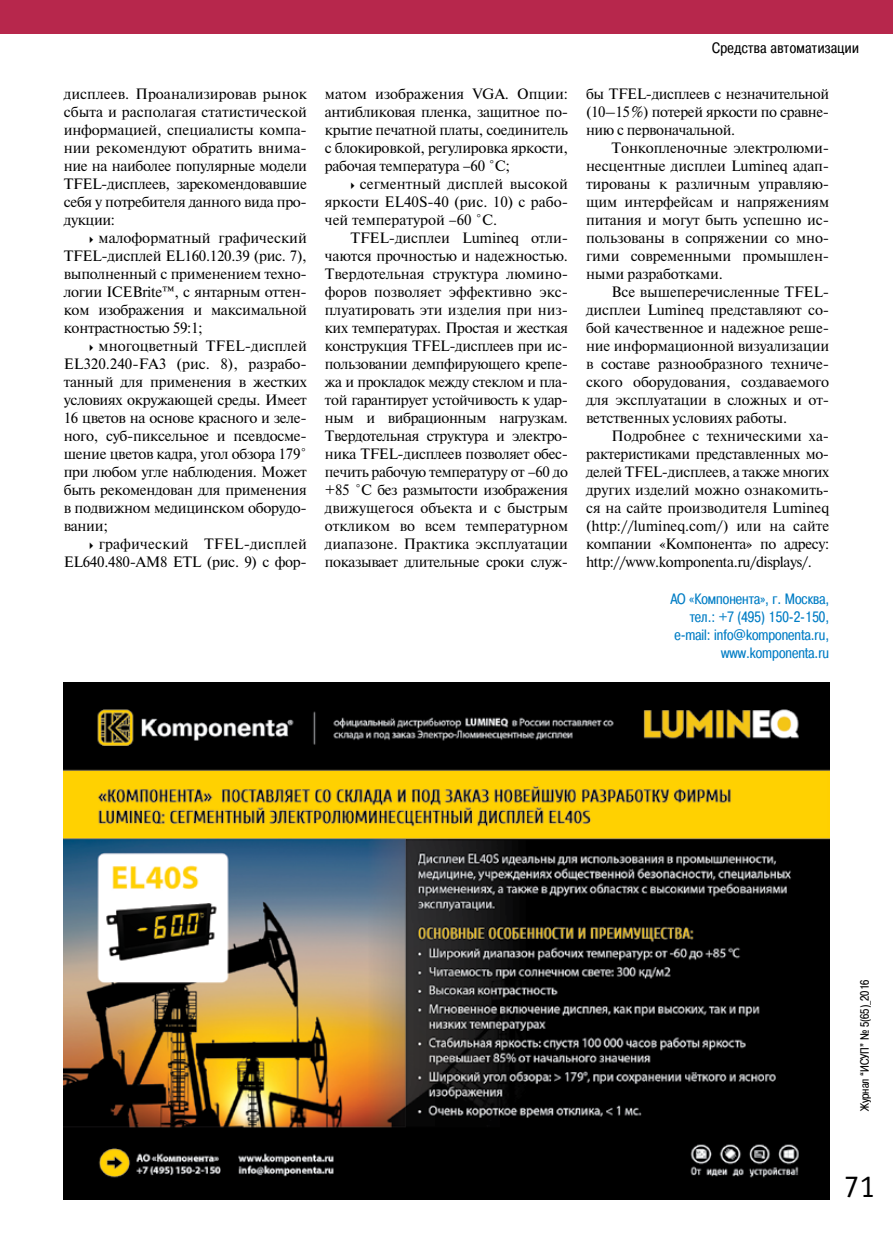
<style>
.page{position:relative;width:893px;height:1234px;background:#fff}
.page>*{position:absolute;margin:0;border:0;box-sizing:border-box;transform-origin:0 0}
.t1{font:31.5px "Officina Serif C";color:#000}
.t2{font:15px/18px "Newton";letter-spacing:-.02em;color:#000;text-align:justify}
.t3{font:15px/18px "Pragmatica Cond C";color:#007dc5;text-align:right}
.t4{font:15px/18px "Newton";letter-spacing:.01em;color:#000;text-align:right}
.t5{font:15px "Pragmatica Cond C";letter-spacing:.03em;color:#000}
.t6{font:12px "Pragmatica Cond C";color:#000}
</style>
<div class="page">
<div style="left:0;top:0;width:893px;height:34px;background:#b7274c"></div>
<img style="left:64px;top:682px;width:765px;height:516px">
<p class="t2" style="left:64px;top:84px;width:245px">дисплеев. Проанализировав рынок сбыта и располагая статистической информацией, специалисты компа&shy;нии рекомендуют обратить внима&shy;ние на наиболее популярные модели TFEL-дисплеев, зарекомендовавшие себя у потребителя данного вида про&shy;дукции:</p>
<p class="t2" style="left:64px;top:228px;width:245px;text-indent:35px">малоформатный графический TFEL-дисплей EL160.120.39 (рис. 7), выполненный с применением техно&shy;логии ICEBrite™, с янтарным оттен&shy;ком изображения и максимальной контрастностью 59:1;</p>
<p class="t2" style="left:64px;top:336px;width:245px;text-indent:35px">многоцветный TFEL-дисплей EL320.240-FA3 (рис. 8), разрабо&shy;танный для применения в жестких условиях окружающей среды. Имеет 16 цветов на основе красного и зеле&shy;ного, суб-пиксельное и псевдосме&shy;шение цветов кадра, угол обзора 179˚ при любом угле наблюдения. Может быть рекомендован для применения в подвижном медицинском оборудо&shy;вании;</p>
<p class="t4" style="left:64px;top:534px;width:245px">графический TFEL-дисплей<br>EL640.480-AM8 ETL (рис. 9) с фор-</p>
<p class="t2" style="left:325px;top:84px;width:245px">матом изображения VGA. Опции: антибликовая пленка, защитное по&shy;крытие печатной платы, соединитель с блокировкой, регулировка яркости, рабочая температура –60 ˚C;</p>
<p class="t2" style="left:325px;top:174px;width:245px;text-indent:35px">сегментный дисплей высокой яркости EL40S‑40 (рис. 10) с рабо&shy;чей температурой –60 ˚C.</p>
<p class="t2" style="left:325px;top:228px;width:245px;text-indent:26px">TFEL-дисплеи Lumineq отли&shy;чаются прочностью и надежностью.<br>Твердотельная структура люмино&shy;форов позволяет эффективно экс&shy;плуатировать эти изделия при низ&shy;ких температурах. Простая и жесткая конструкция TFEL-дисплеев при ис&shy;пользовании демпфирующего крепе&shy;жа и прокладок между стеклом и пла&shy;той гарантирует устойчивость к удар&shy;ным и вибрационным нагрузкам.<br>Твердотельная структура и электро&shy;ника TFEL-дисплеев позволяет обес&shy;печить рабочую температуру от –60 до +85 ˚C без размытости изображения движущегося объекта и с быстрым откликом во всем температурном диапазоне. Практика эксплуатации показывает длительные сроки служ-</p>
<p class="t5" style="left:712px;top:39px;width:148px">Средства автоматизации</p>
<p class="t2" style="left:586px;top:84px;width:245px">бы TFEL-дисплеев с незначительной (10–15%) потерей яркости по сравне&shy;нию с первоначальной.</p>
<p class="t2" style="left:586px;top:138px;width:245px;text-indent:26px">Тонкопленочные электролюми&shy;несцентные дисплеи Lumineq адап&shy;тированы к различным управляю&shy;щим интерфейсам и напряжениям питания и могут быть успешно ис&shy;пользованы в сопряжении со мно&shy;гими современными промышлен&shy;ными разработками.</p>
<p class="t2" style="left:586px;top:282px;width:245px;text-indent:26px">Все вышеперечисленные TFEL&shy;дисплеи Lumineq представляют со&shy;бой качественное и надежное реше&shy;ние информационной визуализации в составе разнообразного техниче&shy;ского оборудования, создаваемого для эксплуатации в сложных и от&shy;ветственных условиях работы.</p>
<p class="t2" style="left:586px;top:426px;width:245px;text-indent:26px">Подробнее с техническими ха&shy;рактеристиками представленных мо&shy;делей TFEL-дисплеев, а также многих других изделий можно ознакомить&shy;ся на сайте производителя Lumineq (http://lumineq.com/) или на сайте компании «Компонента» по адресу: http://www.komponenta.ru/displays/.</p>
<p class="t3" style="left:671px;top:590px;width:160px">АО «Компонента», г. Москва, тел.: +7 (495) 150-2-150, e-mail: info@komponenta.ru, www.komponenta.ru</p>
<p class="t6" style="left:858px;top:1110px;width:133px;rotate:-90deg">Журнал “ИСУП” № 5(65)_2016</p>
<h1 class="t1" style="left:844px;top:1168px;width:33px">71</h1>
</div>
